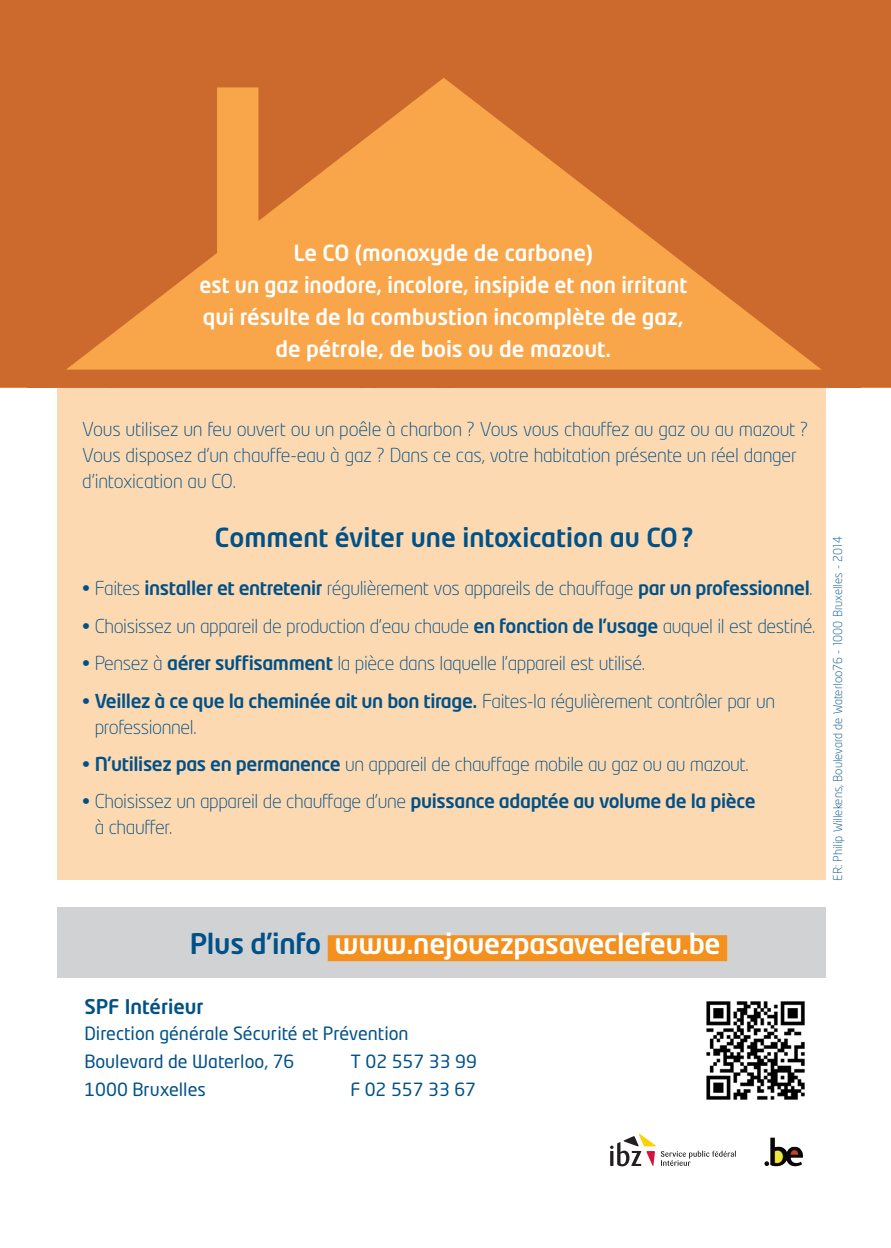
<style>
.page{position:relative;width:891px;height:1248px;background:#fff}
.page>*{position:absolute;margin:0;border:0;box-sizing:border-box;transform-origin:0 0}
.t1{font:500 28px "Neo Tech";letter-spacing:-.01em;color:#fff}
.t2{font:500 26px "Neo Tech";color:#005187}
.t3{font:500 22px/32px "Neo Tech";color:#fff;text-align:center}
.t4{font:500 20px "Neo Tech Std";color:#005187}
.t5{font:300 19px/26px "Neo Tech";letter-spacing:-.02em;color:#005187}
.t6{font:18px/28px "Neo Tech Std";color:#005187}
.t7{font:300 12px "Neo Tech";color:#005187}
.s1{font-weight:500}
.s2{color:#005187}
</style>
<div class="page">
<div style="left:57px;top:375px;width:768px;height:504px;background:#fdd9b2"></div>
<div style="left:0;top:0;width:890px;height:387px;background:#cb6a2c"></div>
<svg style="left:27px;top:30px;width:833px;height:357px;background:#dd8238"></svg>
<div style="left:28px;top:369px;width:832px;height:18px;background:#cb6a2c"></div>
<hr style="left:435px;top:383px;width:18px;height:4px;background:#cb6a2c">
<hr style="left:31px;top:652px;width:820px;height:1px;background:#cb6a2c">
<hr style="left:37px;top:931px;width:814px;height:1px;background:#cb6a2c">
<div style="left:57px;top:907px;width:767px;height:70px;background:#d1d2d4"></div>
<div style="left:327px;top:935px;width:399px;height:26px;background:#f4901d"></div>
<img style="left:764px;top:1137px;width:38px;height:29px">
<svg style="left:610px;top:1133px;width:125px;height:33px"></svg>
<img style="left:706px;top:1001px;width:99px;height:99px">
<p class="t3" style="left:199px;top:238px;width:489px">Le CO (monoxyde de carbone)<br>est un gaz inodore, incolore, insipide et non irritant qui résulte de la combustion incomplète de gaz, de pétrole, de bois ou de mazout.</p>
<p class="t5" style="left:82px;top:417px;width:727px">Vous utilisez un feu ouvert ou un poêle à charbon ? Vous vous chauffez au gaz ou au mazout ?<br>Vous disposez d’un chauffe-eau à gaz ? Dans ce cas, votre habitation présente un réel danger d’intoxication au CO.</p>
<h2 class="t2" style="left:215px;top:526px;width:480px">Comment éviter une intoxication au CO ?</h2>
<p class="t5" style="left:82px;top:576px;width:731px">• Faites <span class="s1">installer et entretenir</span> régulièrement vos appareils de chauffage <span class="s1">par un professionnel</span>.</p>
<p class="t5" style="left:82px;top:614px;width:734px">• Choisissez un appareil de production d’eau chaude <span class="s1">en fonction de l’usage</span> auquel il est destiné.</p>
<p class="t5" style="left:82px;top:651px;width:564px">• Pensez à <span class="s1">aérer suffisamment</span> la pièce dans laquelle l’appareil est utilisé.</p>
<p class="t5" style="left:95px;top:689px;width:681px;text-indent:-12px">• <span class="s1">Veillez à ce que la cheminée ait un bon tirage.</span> Faites-la régulièrement contrôler par un professionnel.</p>
<p class="t5" style="left:82px;top:752px;width:667px">• <span class="s1">N’utilisez pas en permanence</span> un appareil de chauffage mobile au gaz ou au mazout.</p>
<p class="t5" style="left:95px;top:789px;width:662px;text-indent:-12px">• Choisissez un appareil de chauffage d’une <span class="s1">puissance adaptée au volume de la pièce </span>à chauffer.</p>
<p class="t7" style="left:832px;top:880px;width:345px;rotate:-90deg">ER: Philip Willekens, Boulevard de Waterloo76 - 1000 Bruxelles - 2014</p>
<h1 class="t1" style="left:190px;top:932px;width:532px"><span class="s2">Plus d’info</span> www.nejouezpasaveclefeu.be</h1>
<p class="t4" style="left:84px;top:994px;width:121px">SPF Intérieur</p>
<p class="t6" style="left:84px;top:1020px;width:325px">Direction générale Sécurité et Prévention<br>Boulevard de Waterloo, 76<br>1000 Bruxelles</p>
<p class="t6" style="left:350px;top:1048px;width:128px">T 02 557 33 99<br>F 02 557 33 67</p>
</div>
